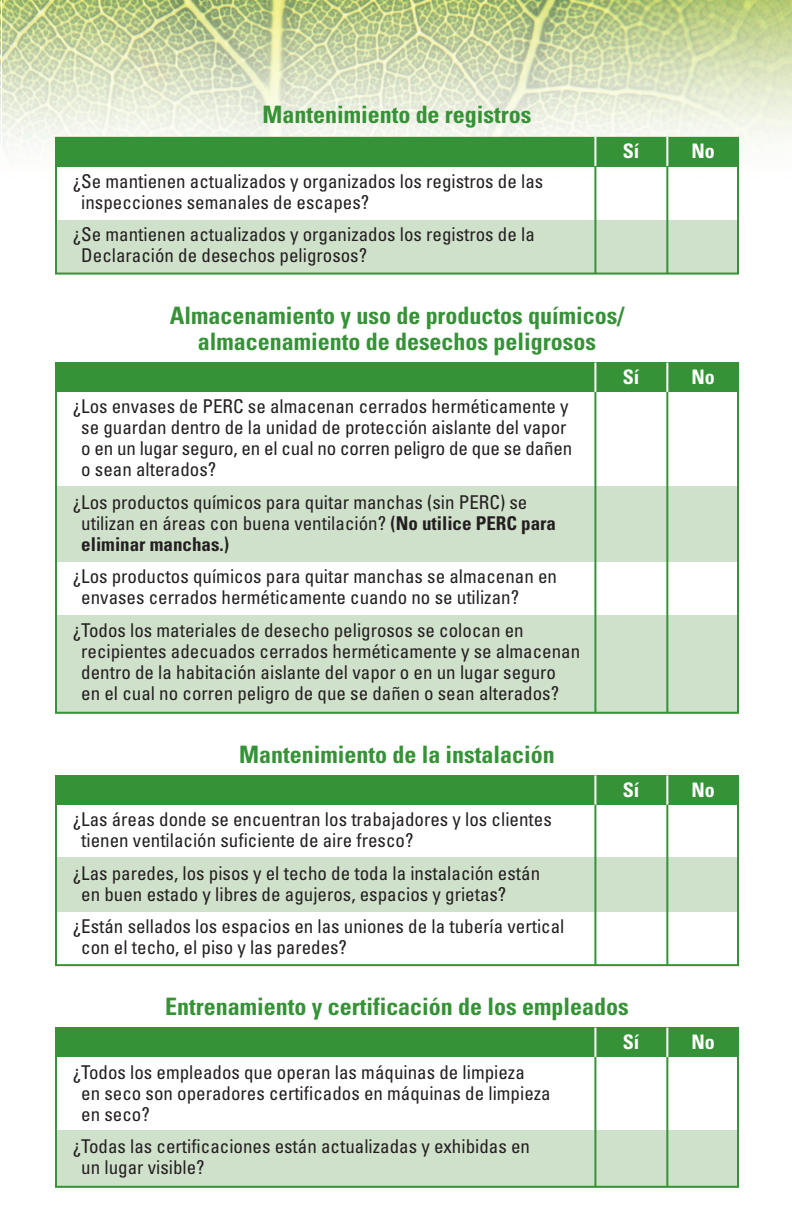
<style>
.page{position:relative;width:792px;height:1224px;background:#fff}
.page>*{position:absolute;margin:0;border:0;box-sizing:border-box;transform-origin:0 0}
.t1{font:700 condensed 24px/26px "Univers";color:#369237;text-align:center}
.t2{font:700 condensed 20px "Univers";color:#fff}
.t3{font:condensed 19px/21px "Univers";color:#231f20}
.s1{font-weight:700}
</style>
<div class="page">
<img style="left:0;top:0;width:1px;height:144px">
<img style="left:2px;top:0;width:790px;height:220px">
<div style="left:55px;top:858px;width:684px;height:54px;background:#d0e1cb"></div>
<div style="left:55px;top:775px;width:684px;height:30px;background:#369237"></div>
<div style="left:55px;top:775px;width:684px;height:191px;border:2px solid #369237"></div>
<hr style="left:594px;top:776px;width:2px;height:189px;background:#369237">
<hr style="left:666px;top:776px;width:2px;height:189px;background:#369237">
<hr style="left:594px;top:775px;width:2px;height:30px;background:#fff">
<hr style="left:666px;top:775px;width:2px;height:30px;background:#fff">
<div style="left:55px;top:1131px;width:684px;height:57px;background:#d0e1cb"></div>
<div style="left:55px;top:1028px;width:684px;height:29px;background:#369237"></div>
<div style="left:55px;top:1028px;width:684px;height:160px;border:2px solid #369237"></div>
<hr style="left:594px;top:1029px;width:2px;height:157px;background:#369237">
<hr style="left:666px;top:1029px;width:2px;height:157px;background:#369237">
<hr style="left:594px;top:1028px;width:2px;height:29px;background:#fff">
<hr style="left:666px;top:1028px;width:2px;height:29px;background:#fff">
<div style="left:55px;top:220px;width:684px;height:53px;background:#d0e1cb"></div>
<div style="left:55px;top:137px;width:684px;height:29px;background:#369237"></div>
<div style="left:55px;top:137px;width:684px;height:138px;border:2px solid #369237"></div>
<hr style="left:594px;top:138px;width:2px;height:136px;background:#369237">
<hr style="left:666px;top:138px;width:2px;height:136px;background:#369237">
<hr style="left:594px;top:137px;width:2px;height:29px;background:#fff">
<hr style="left:666px;top:137px;width:2px;height:29px;background:#fff">
<div style="left:55px;top:486px;width:684px;height:76px;background:#d0e1cb"></div>
<div style="left:55px;top:615px;width:684px;height:99px;background:#d0e1cb"></div>
<div style="left:55px;top:363px;width:684px;height:29px;background:#369237"></div>
<div style="left:55px;top:363px;width:684px;height:351px;border:2px solid #369237"></div>
<hr style="left:594px;top:364px;width:2px;height:348px;background:#369237">
<hr style="left:666px;top:364px;width:2px;height:348px;background:#369237">
<hr style="left:594px;top:363px;width:2px;height:29px;background:#fff">
<hr style="left:666px;top:363px;width:2px;height:29px;background:#fff">
<p class="t1" style="left:262px;top:104px;width:271px">Mantenimiento de registros</p>
<p class="t3" style="left:81px;top:172px;width:464px;text-indent:-8px">¿Se mantienen actualizados y organizados los registros de las inspecciones semanales de escapes?</p>
<p class="t3" style="left:81px;top:225px;width:455px;text-indent:-8px">¿Se mantienen actualizados y organizados los registros de la<br>Declaración de desechos peligrosos?</p>
<p class="t2" style="left:623px;top:143px;width:18px">Sí</p>
<p class="t2" style="left:691px;top:143px;width:25px">No</p>
<p class="t1" style="left:170px;top:305px;width:456px">Almacenamiento y uso de productos químicos/ almacenamiento de desechos peligrosos</p>
<p class="t3" style="left:81px;top:398px;width:492px;text-indent:-8px">¿Los envases de PERC se almacenan cerrados herméticamente y se guardan dentro de la unidad de protección aislante del vapor o en un lugar seguro, en el cual no corren peligro de que se dañen o sean alterados?</p>
<p class="t3" style="left:81px;top:493px;width:476px;text-indent:-8px">¿Los productos químicos para quitar manchas (sin PERC) se utilizan en áreas con buena ventilación? <span class="s1">(No utilice PERC para eliminar manchas.)</span></p>
<p class="t3" style="left:81px;top:568px;width:477px;text-indent:-8px">¿Los productos químicos para quitar manchas se almacenan en envases cerrados herméticamente cuando no se utilizan?</p>
<p class="t3" style="left:81px;top:621px;width:501px;text-indent:-8px">¿Todos los materiales de desecho peligrosos se colocan en recipientes adecuados cerrados herméticamente y se almacenan dentro de la habitación aislante del vapor o en un lugar seguro<br>en el cual no corren peligro de que se dañen o sean alterados?</p>
<p class="t1" style="left:239px;top:744px;width:317px">Mantenimiento de la instalación</p>
<p class="t3" style="left:81px;top:811px;width:472px;text-indent:-8px">¿Las áreas donde se encuentran los trabajadores y los clientes tienen ventilación suficiente de aire fresco?</p>
<p class="t3" style="left:81px;top:864px;width:460px;text-indent:-8px">¿Las paredes, los pisos y el techo de toda la instalación están en buen estado y libres de agujeros, espacios y grietas?</p>
<p class="t3" style="left:81px;top:918px;width:485px;text-indent:-8px">¿Están sellados los espacios en las uniones de la tubería vertical con el techo, el piso y las paredes?</p>
<p class="t2" style="left:623px;top:369px;width:18px">Sí</p>
<p class="t2" style="left:691px;top:369px;width:25px">No</p>
<p class="t2" style="left:623px;top:782px;width:18px">Sí</p>
<p class="t2" style="left:691px;top:782px;width:25px">No</p>
<p class="t1" style="left:165px;top:996px;width:465px">Entrenamiento y certificación de los empleados</p>
<p class="t3" style="left:81px;top:1063px;width:471px;text-indent:-8px">¿Todos los empleados que operan las máquinas de limpieza<br>en seco son operadores certificados en máquinas de limpieza en seco?</p>
<p class="t3" style="left:81px;top:1138px;width:450px;text-indent:-8px">¿Todas las certificaciones están actualizadas y exhibidas en un lugar visible?</p>
<p class="t2" style="left:623px;top:1035px;width:18px">Sí</p>
<p class="t2" style="left:691px;top:1035px;width:25px">No</p>
</div>
